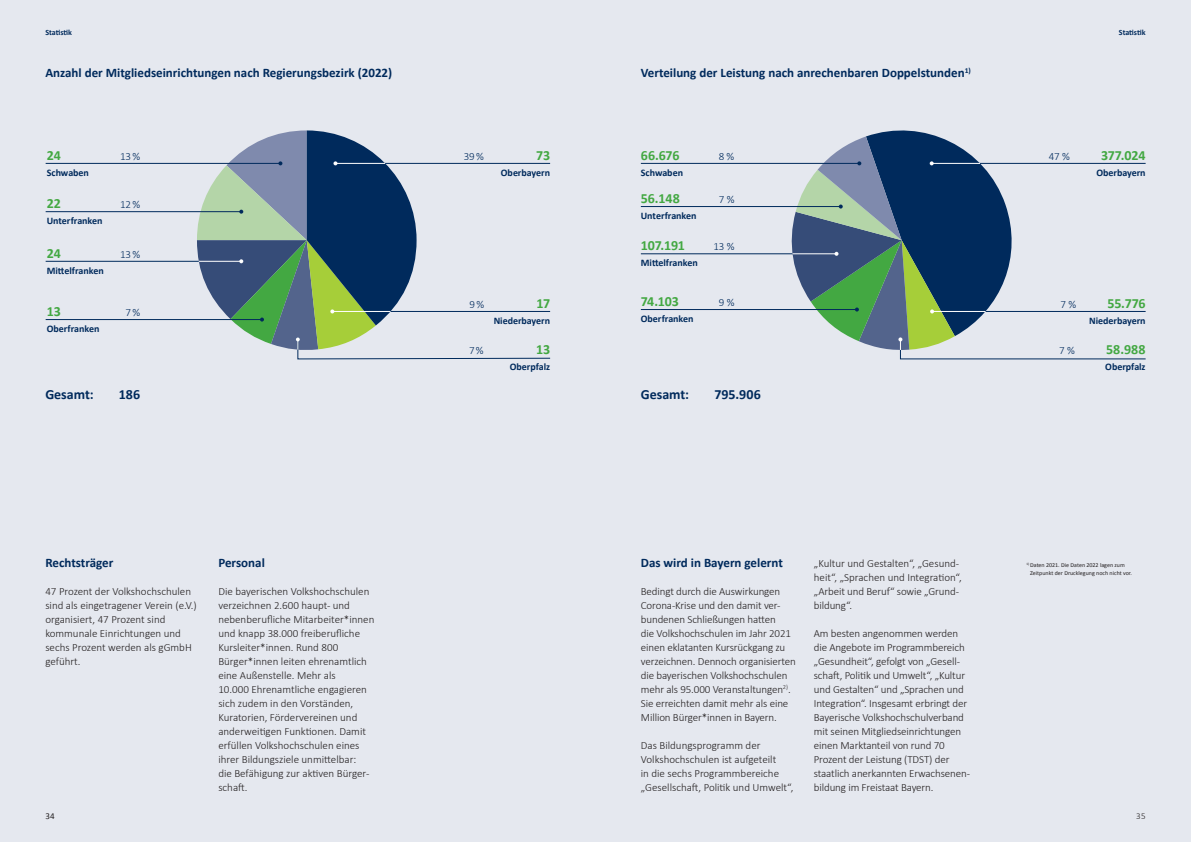
<style>
.page{position:relative;width:1191px;height:842px;background:#e5e8ef}
.page>*{position:absolute;margin:0;border:0;box-sizing:border-box;transform-origin:0 0}
.t1{font:700 14px "Calibri";letter-spacing:-.01em;color:#43a842}
.t2{font:700 14px "Calibri";color:#002a5c}
.t3{font:700 13px "Calibri";color:#002a5c}
.t4{font:300 11px/14px "Calibri";letter-spacing:-.01em;color:#231f20}
.t5{font:300 11px "Calibri";letter-spacing:-.005em;color:#002a5c}
.t6{font:700 10px "Calibri";letter-spacing:-.005em;color:#002a5c}
.t7{font:9px "Calibri";color:#231f20}
.t8{font:300 9px "Calibri";color:#231f20}
.t9{font:700 8px "Calibri";letter-spacing:-.01em;color:#002a5c}
.t10{font:6px/8px "Calibri";color:#231f20}
</style>
<div class="page">
<hr style="left:641px;top:254px;width:195px;height:1px;background:#002a5c">
<hr style="left:46px;top:261px;width:195px;height:1px;background:#002a5c">
<hr style="left:641px;top:206px;width:199px;height:1px;background:#002a5c">
<hr style="left:641px;top:163px;width:218px;height:1px;background:#002a5c">
<hr style="left:641px;top:309px;width:216px;height:1px;background:#002a5c">
<hr style="left:46px;top:211px;width:195px;height:1px;background:#002a5c">
<hr style="left:46px;top:319px;width:216px;height:1px;background:#002a5c">
<hr style="left:46px;top:163px;width:234px;height:1px;background:#002a5c">
<svg style="left:787px;top:130px;width:359px;height:229px"></svg>
<svg style="left:197px;top:130px;width:353px;height:229px"></svg>
<p class="t9" style="left:45px;top:27px;width:28px">Statistik</p>
<p class="t3" style="left:45px;top:64px;width:348px">Anzahl der Mitgliedseinrichtungen nach Regierungsbezirk (2022)</p>
<p class="t3" style="left:641px;top:64px;width:331px">Verteilung der Leistung nach anrechenbaren Doppelstunden<sup>1)</sup></p>
<p class="t1" style="left:47px;top:146px;width:16px">24</p>
<p class="t5" style="left:120px;top:149px;width:22px">13%</p>
<p class="t6" style="left:47px;top:166px;width:44px">Schwaben</p>
<p class="t1" style="left:47px;top:195px;width:16px">22</p>
<p class="t5" style="left:120px;top:198px;width:22px">12%</p>
<p class="t6" style="left:47px;top:214px;width:57px">Unterfranken</p>
<p class="t1" style="left:47px;top:244px;width:16px">24</p>
<p class="t5" style="left:120px;top:247px;width:22px">13%</p>
<p class="t6" style="left:47px;top:264px;width:58px">Mittelfranken</p>
<p class="t1" style="left:47px;top:302px;width:16px">13</p>
<p class="t5" style="left:126px;top:306px;width:16px">7%</p>
<p class="t6" style="left:47px;top:322px;width:54px">Oberfranken</p>
<p class="t5" style="left:463px;top:149px;width:22px">39%</p>
<p class="t1" style="left:536px;top:146px;width:16px">73</p>
<p class="t6" style="left:501px;top:166px;width:51px">Oberbayern</p>
<p class="t5" style="left:469px;top:298px;width:16px">9%</p>
<p class="t1" style="left:536px;top:294px;width:15px">17</p>
<p class="t6" style="left:494px;top:314px;width:58px">Niederbayern</p>
<p class="t5" style="left:469px;top:343px;width:16px">7%</p>
<p class="t1" style="left:536px;top:340px;width:16px">13</p>
<p class="t6" style="left:510px;top:360px;width:42px">Oberpfalz</p>
<p class="t1" style="left:641px;top:146px;width:40px">66.676</p>
<p class="t5" style="left:719px;top:149px;width:17px">8 %</p>
<p class="t6" style="left:641px;top:166px;width:44px">Schwaben</p>
<p class="t1" style="left:641px;top:189px;width:40px">56.148</p>
<p class="t5" style="left:719px;top:193px;width:17px">7 %</p>
<p class="t6" style="left:641px;top:209px;width:57px">Unterfranken</p>
<p class="t1" style="left:641px;top:237px;width:46px">107.191</p>
<p class="t5" style="left:713px;top:240px;width:23px">13 %</p>
<p class="t6" style="left:641px;top:257px;width:58px">Mittelfranken</p>
<p class="t1" style="left:641px;top:292px;width:40px">74.103</p>
<p class="t5" style="left:719px;top:296px;width:17px">9 %</p>
<p class="t6" style="left:641px;top:312px;width:54px">Oberfranken</p>
<p class="t2" style="left:45px;top:385px;width:50px">Gesamt:</p>
<p class="t2" style="left:119px;top:385px;width:23px">186</p>
<p class="t2" style="left:641px;top:385px;width:50px">Gesamt:</p>
<p class="t2" style="left:714px;top:385px;width:48px">795.906</p>
<p class="t9" style="left:1119px;top:27px;width:28px">Statistik</p>
<p class="t5" style="left:1048px;top:149px;width:23px">47 %</p>
<p class="t1" style="left:1101px;top:146px;width:46px">377.024</p>
<p class="t6" style="left:1096px;top:166px;width:51px">Oberbayern</p>
<p class="t5" style="left:1060px;top:298px;width:17px">7 %</p>
<p class="t1" style="left:1107px;top:294px;width:40px">55.776</p>
<p class="t6" style="left:1089px;top:314px;width:58px">Niederbayern</p>
<p class="t5" style="left:1059px;top:343px;width:17px">7 %</p>
<p class="t1" style="left:1106px;top:340px;width:41px">58.988</p>
<p class="t6" style="left:1105px;top:360px;width:42px">Oberpfalz</p>
<p class="t3" style="left:45px;top:554px;width:69px">Rechtsträger</p>
<p class="t4" style="left:45px;top:584px;width:153px">47 Prozent der Volkshochschulen sind als eingetragener Verein (e.V.) organisiert, 47 Prozent sind kommunale Einrichtungen und sechs Prozent werden als gGmbH geführt.</p>
<p class="t3" style="left:218px;top:554px;width:48px">Personal</p>
<p class="t4" style="left:218px;top:584px;width:158px">Die bayerischen Volkshochschulen verzeichnen 2.600 haupt- und nebenberufliche Mitarbeiter*innen und knapp 38.000 freiberufliche<br>Kursleiter*innen. Rund 800<br>Bürger*innen leiten ehrenamtlich eine Außenstelle. Mehr als<br>10.000 Ehrenamtliche engagieren sich zudem in den Vorständen,<br>Kuratorien, Fördervereinen und anderweitigen Funktionen. Damit erfüllen Volkshochschulen eines ihrer Bildungsziele unmittelbar:<br>die Befähigung zur aktiven Bürger&shy;schaft.</p>
<p class="t3" style="left:641px;top:554px;width:143px">Das wird in Bayern gelernt</p>
<p class="t4" style="left:641px;top:584px;width:157px">Bedingt durch die Auswirkungen Corona-Krise und den damit ver&shy;bundenen Schließungen hatten<br>die Volkshochschulen im Jahr 2021 einen eklatanten Kursrückgang zu verzeichnen. Dennoch organisierten die bayerischen Volkshochschulen mehr als 95.000 Veranstaltungen<sup>2)</sup>.<br>Sie erreichten damit mehr als eine Million Bürger*innen in Bayern.</p>
<p class="t4" style="left:641px;top:738px;width:154px">Das Bildungsprogramm der<br>Volkshochschulen ist aufgeteilt<br>in die sechs Programmbereiche „Gesellschaft, Politik und Umwelt“,</p>
<p class="t4" style="left:814px;top:556px;width:149px">„Kultur und Gestalten“, „Gesund&shy;heit“, „Sprachen und Integration“, „Arbeit und Beruf“ sowie „Grund&shy;bildung“.</p>
<p class="t4" style="left:814px;top:626px;width:158px">Am besten angenommen werden die Angebote im Programmbereich „Gesundheit“, gefolgt von „Gesell&shy;schaft, Politik und Umwelt“, „Kultur und Gestalten“ und „Sprachen und Integration“. Insgesamt erbringt der Bayerische Volkshochschulverband mit seinen Mitgliedseinrichtungen einen Marktanteil von rund 70<br>Prozent der Leistung (TDST) der staatlich anerkannten Erwachsenen&shy;bildung im Freistaat Bayern.</p>
<p class="t10" style="left:1030px;top:561px;width:103px;text-indent:-4px"><sup>1)</sup> Daten 2021. Die Daten 2022 lagen zum<br>Zeitpunkt der Drucklegung noch nicht vor.</p>
<p class="t7" style="left:45px;top:810px;width:11px">34</p>
<p class="t8" style="left:1136px;top:810px;width:11px">35</p>
</div>
